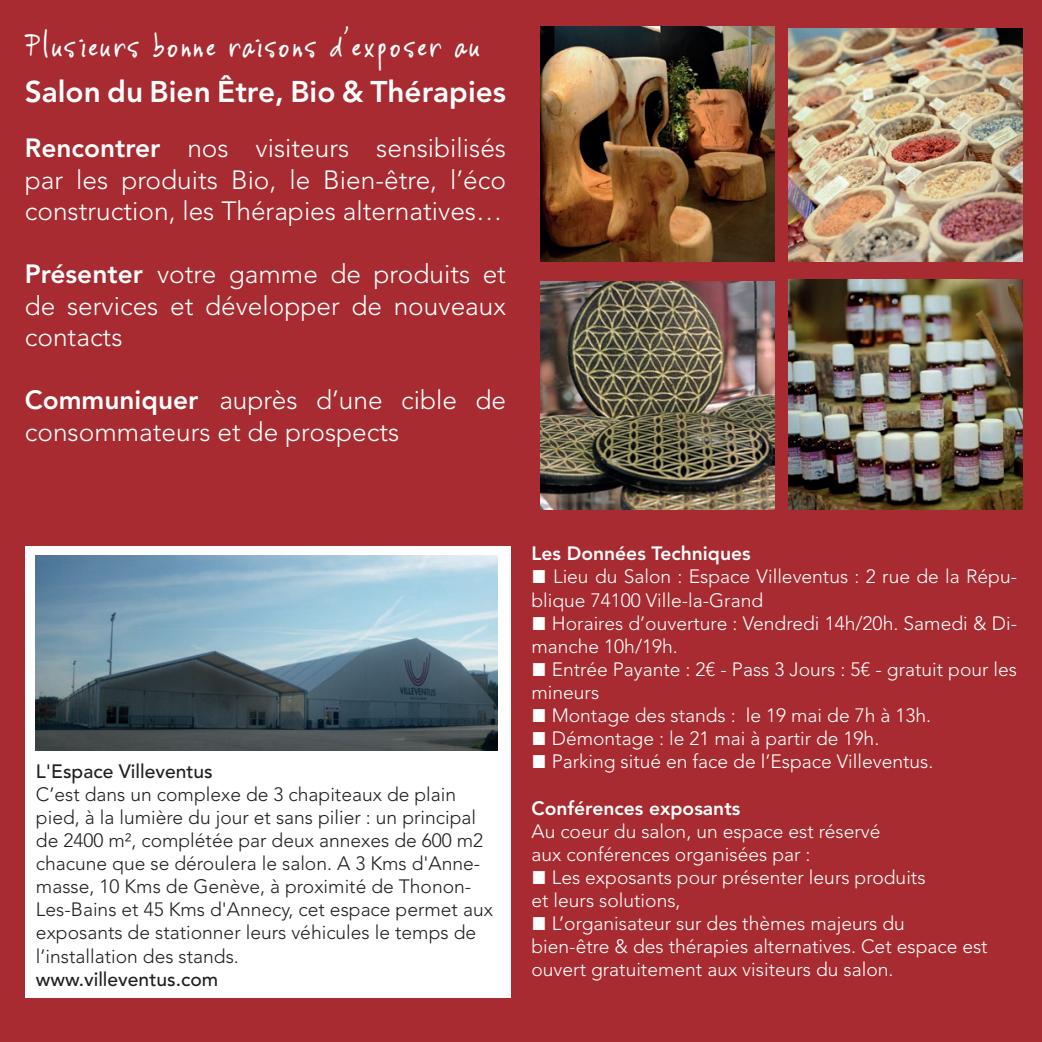
<style>
.page{position:relative;width:1042px;height:1042px;background:#a72b30}
.page>*{position:absolute;margin:0;border:0;box-sizing:border-box;transform-origin:0 0}
.t1{font:36.75px "Vinc Hand";letter-spacing:.005em;color:#fff}
.t2{font:800 29.75px "Avenir LT Std";color:#fff}
.t3{font:300 26.25px/31.5px "Avenir LT Std";color:#fff;text-align:justify}
.t4{font:300 19.25px/23.1px "Avenir LT Std";color:#fff}
.t5{font:300 19.25px/23.1px "Avenir LT Std";color:#231f20}
.t6{font:800 19.25px "Avenir LT Std";color:#fff}
.t7{font:500 19.25px "Avenir LT Std";color:#231f20}
.s1{font-weight:800}
.s2{font-family:"Arial";font-weight:400;font-size:28px}
</style>
<div class="page">
<img style="left:789px;top:280px;width:233px;height:230px">
<img style="left:789px;top:29px;width:233px;height:232px">
<img style="left:541px;top:26px;width:233px;height:235px">
<img style="left:541px;top:281px;width:233px;height:229px">
<div style="left:25px;top:546px;width:485px;height:451px;background:#fff"></div>
<img style="left:36px;top:556px;width:461px;height:195px">
<h1 class="t1" style="left:25px;top:22px;width:457px">Plusieurs bonne raisons d’exposer au</h1>
<h2 class="t2" style="left:25px;top:75px;width:483px">Salon du Bien Être, Bio &amp; Thérapies</h2>
<h3 class="t3" style="left:25px;top:132px;width:483px"><span class="s1">Rencontrer</span> nos visiteurs sensibilisés par les produits Bio, le Bien-être, l’éco construction, les Thérapies alternatives…</h3>
<h3 class="t3" style="left:25px;top:258px;width:483px"><span class="s1">Présenter</span> votre gamme de produits et de services et développer de nouveaux contacts</h3>
<h3 class="t3" style="left:25px;top:384px;width:483px"><span class="s1">Communiquer</span> auprès d’une cible de consommateurs et de prospects</h3>
<p class="t7" style="left:36px;top:760px;width:178px">L'Espace Villeventus</p>
<p class="t5" style="left:36px;top:782px;width:458px">C’est dans un complexe de 3 chapiteaux de plain pied, à la lumière du jour et sans pilier : un principal de 2400 m², complétée par deux annexes de 600 m2 chacune que se déroulera le salon. A 3 Kms d'Anne&shy;masse, 10 Kms de Genève, à proximité de Thonon-Les-Bains et 45 Kms d'Annecy, cet espace permet aux exposants de stationner leurs véhicules le temps de l’installation des stands.</p>
<p class="t7" style="left:36px;top:968px;width:184px">www.villeventus.com</p>
<p class="t6" style="left:531px;top:542px;width:221px">Les Données Techniques</p>
<p class="t4" style="left:531px;top:565px;width:487px"><span class="s2">■</span> Lieu du Salon : Espace Villeventus : 2 rue de la Répu&shy;blique 74100 Ville-la-Grand</p>
<p class="t4" style="left:531px;top:611px;width:487px"><span class="s2">■</span> Horaires d’ouverture : Vendredi 14h/20h. Samedi &amp; Di&shy;manche 10h/19h.</p>
<p class="t4" style="left:531px;top:658px;width:487px"><span class="s2">■</span> Entrée Payante : 2€ - Pass 3 Jours : 5€ - gratuit pour les mineurs</p>
<p class="t4" style="left:531px;top:704px;width:401px"><span class="s2">■</span> Montage des stands : le 19 mai de 7h à 13h.</p>
<p class="t4" style="left:531px;top:727px;width:349px"><span class="s2">■</span> Démontage : le 21 mai à partir de 19h.</p>
<p class="t4" style="left:531px;top:750px;width:403px"><span class="s2">■</span> Parking situé en face de l’Espace Villeventus.</p>
<p class="t6" style="left:531px;top:796px;width:210px">Conférences exposants</p>
<p class="t4" style="left:531px;top:819px;width:350px">Au coeur du salon, un espace est réservé aux conférences organisées par :</p>
<p class="t4" style="left:531px;top:866px;width:396px"><span class="s2">■</span> Les exposants pour présenter leurs produits et leurs solutions,</p>
<p class="t4" style="left:531px;top:912px;width:458px"><span class="s2">■</span> L’organisateur sur des thèmes majeurs du bien-être &amp; des thérapies alternatives. Cet espace est ouvert gratuitement aux visiteurs du salon.</p>
</div>
